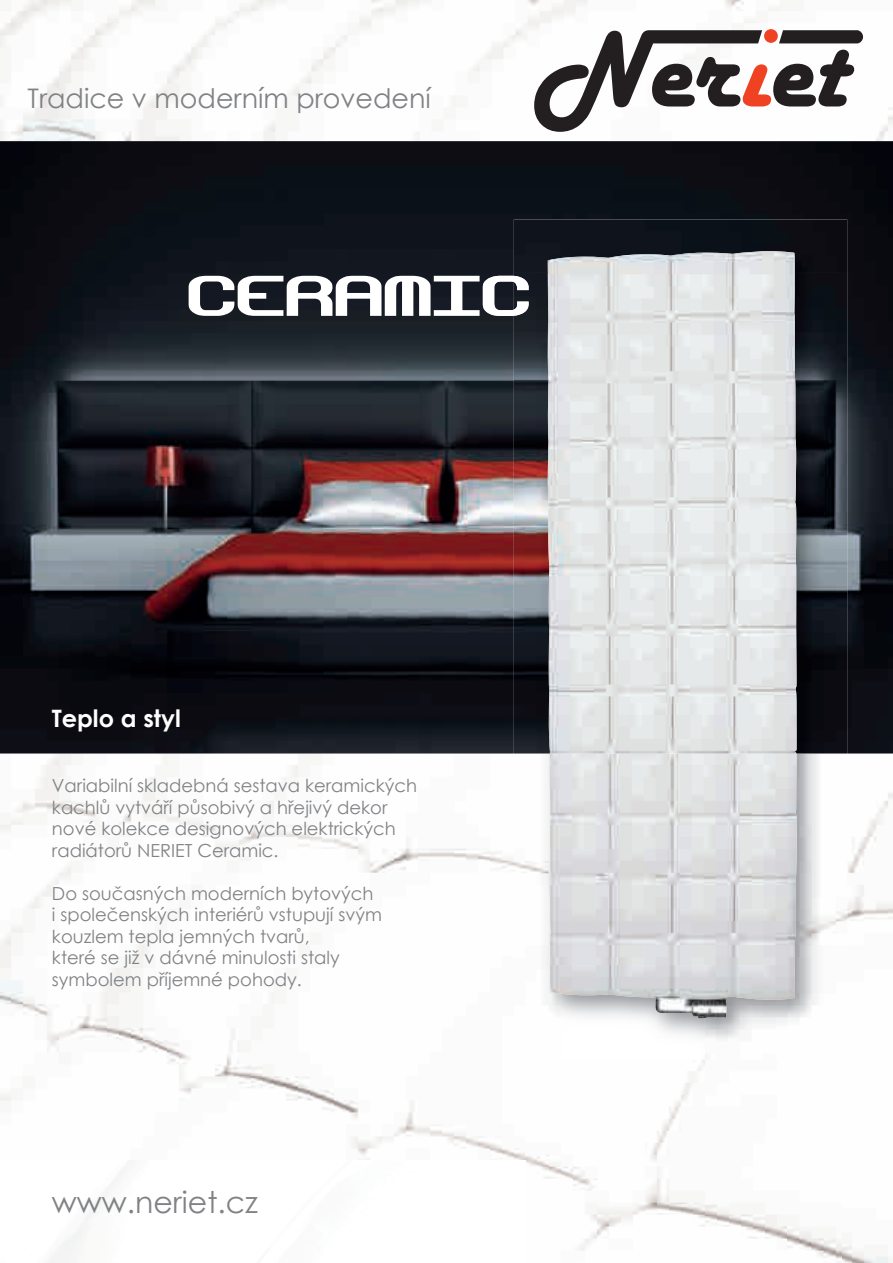
<style>
.page{position:relative;width:893px;height:1263px;background:#fff}
.page>*{position:absolute;margin:0;border:0;box-sizing:border-box;transform-origin:0 0}
.t1{font:30px "Century Gothic";color:#808285}
.t2{font:27px "Century Gothic";color:#808285}
.t3{font:700 24px "Century Gothic";color:#fff}
.t4{font:18px/21.6px "Century Gothic";color:#808285}
</style>
<div class="page">
<img style="left:0;top:0;width:893px;height:753px">
<img style="left:0;top:753px;width:514px;height:204px">
<img style="left:841px;top:753px;width:52px;height:510px">
<img style="left:0;top:957px;width:525px;height:306px">
<img style="left:525px;top:1060px;width:316px;height:202px">
<svg style="left:189px;top:276px;width:325px;height:40px"></svg>
<img style="left:514px;top:753px;width:36px;height:307px">
<img style="left:752px;top:753px;width:95px;height:307px">
<div style="left:514px;top:220px;width:333px;height:53px;background:#0e1119"></div>
<img style="left:514px;top:273px;width:34px;height:480px">
<img style="left:797px;top:273px;width:50px;height:480px">
<img style="left:514px;top:276px;width:15px;height:40px">
<img style="left:548px;top:251px;width:249px;height:715px">
<img style="left:550px;top:965px;width:245px;height:53px">
<svg style="left:534px;top:30px;width:329px;height:102px"></svg>
<div style="left:764px;top:29px;width:14px;height:14px;background:#ef4222;border-radius:50%"></div>
<h2 class="t2" style="left:28px;top:79px;width:405px">Tradice v moderním provedení</h2>
<h3 class="t3" style="left:52px;top:700px;width:131px">Teplo a styl</h3>
<p class="t4" style="left:52px;top:775px;width:366px">Variabilní skladebná sestava keramických kachlů vytváří působivý a hřejivý dekor nové kolekce designových elektrických radiátorů NERIET Ceramic.</p>
<p class="t4" style="left:52px;top:882px;width:331px">Do současných moderních bytových<br>i společenských interiérů vstupují svým kouzlem tepla jemných tvarů,<br>které se již v dávné minulosti staly symbolem příjemné pohody.</p>
<h1 class="t1" style="left:52px;top:1181px;width:208px">www.neriet.cz</h1>
</div>
